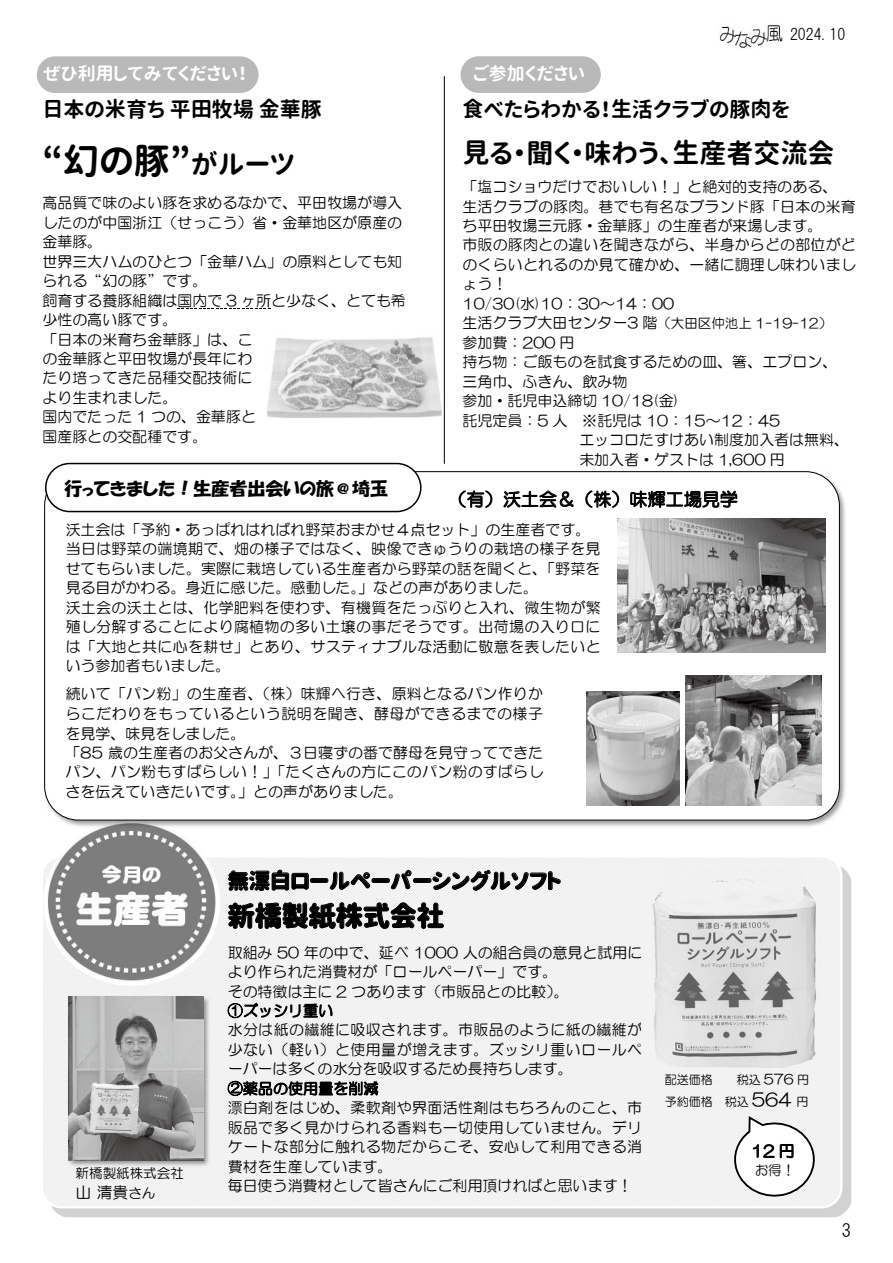
<style>
.page{position:relative;width:893px;height:1263px;background:#fff}
.page>*{position:absolute;margin:0;border:0;box-sizing:border-box;transform-origin:0 0}
.t1{font:36px "Gen Jyuu Gothic X P Bold";color:#000}
.t2{font:27px "Gen Jyuu Gothic X P Bold";color:#000}
.t3{font:27px "Gen Jyuu Gothic X P Heavy";color:#000}
.t4{font:21px "Gen Jyuu Gothic X P Bold";color:#000}
.t5{font:21px "Gen Jyuu Gothic X P Heavy";color:#000}
.t6{font:18px "Gen Jyuu Gothic X P Bold";color:#fff}
.t7{font:18px "HGP Soei Kakupoptai";color:#000}
.t8{font:18px "HG Maru Gothic MPRO";letter-spacing:.005em;color:#000}
.t9{font:18px "HG Gothic M";color:#000}
.t10{font:15.9px "HG Maru Gothic MPRO";color:#000}
.t11{font:15.9px "HG Gothic M";color:#000}
.t12{font:15px/19.5px "HG Maru Gothic MPRO";letter-spacing:.01em;color:#000}
.t13{font:13.5px "HG Maru Gothic MPRO";letter-spacing:.005em;color:#000}
.t14{font:12px/22.5px "HG Maru Gothic MPRO";color:#000;text-align:right}
.s1{font-size:27px}
.s2{font-size:15px}
.s3{font-size:13.5px}
.s4{font-size:18px}
</style>
<div class="page">
<img style="left:719px;top:25px;width:64px;height:23px">
<div style="left:460px;top:56px;width:141px;height:37px;background:#b9b9ba;border-radius:18px"></div>
<div style="left:37px;top:56px;width:222px;height:37px;background:#b9b9ba;border-radius:18px"></div>
<svg style="left:177px;top:308px;width:93px;height:1px"></svg>
<div style="left:41px;top:855px;width:801px;height:353px;background:linear-gradient(to bottom,#f1f2f2,#f1f2f2);border:2px solid #fff;border-radius:20px"></div>
<img style="left:49px;top:864px;width:785px;height:335px">
<img style="left:44px;top:829px;width:176px;height:157px">
<img style="left:65px;top:1164px;width:171px;height:42px">
<img style="left:652px;top:1067px;width:171px;height:52px">
<svg style="left:730px;top:1115px;width:91px;height:87px"></svg>
<img style="left:748px;top:1140px;width:53px;height:39px">
<img style="left:65px;top:993px;width:147px;height:177px">
<img style="left:68px;top:997px;width:135px;height:164px">
<img style="left:641px;top:865px;width:185px;height:202px">
<img style="left:44px;top:468px;width:801px;height:361px">
<div style="left:44px;top:471px;width:796px;height:349px;background:#fff;border:1px solid #000;border-radius:34px"></div>
<img style="left:55px;top:498px;width:771px;height:306px">
<hr style="left:444px;top:77px;width:1px;height:386px;background:#000">
<div style="left:46px;top:463px;width:375px;height:48px;background:#fff;border-radius:24px"></div>
<div style="left:45px;top:463px;width:377px;height:49px;border:2px solid #000;border-radius:24px"></div>
<img style="left:267px;top:337px;width:174px;height:81px">
<img style="left:618px;top:519px;width:208px;height:133px">
<img style="left:586px;top:692px;width:93px;height:113px">
<img style="left:686px;top:676px;width:136px;height:130px">
<p class="t6" style="left:42px;top:60px;width:206px">ぜひ利用してみてください！</p>
<h3 class="t4" style="left:42px;top:94px;width:281px">日本の米育ち平田牧場金華豚</h3>
<h1 class="t1" style="left:42px;top:135px;width:254px">“幻の豚”<span class="s1">がルーツ</span></h1>
<p class="t12" style="left:42px;top:193px;width:365px">高品質で味のよい豚を求めるなかで、平田牧場が導入したのが中国浙江（せっこう）省・金華地区が原産の金華豚。<br>世界三大ハムのひとつ「金華ハム」の原料としても知られる“幻の豚”です。<br>飼育する養豚組織は国内で 3 ヶ所と少なく、とても希少性の高い豚です。<br>「日本の米育ち金華豚」は、こ<br>の金華豚と平田牧場が長年にわ<br>たり培ってきた品種交配技術に<br>より生まれました。<br>国内でたった 1 つの、金華豚と<br>国産豚との交配種です。</p>
<p class="t11" style="left:790px;top:27px;width:57px">2024.10</p>
<p class="t6" style="left:473px;top:60px;width:114px">ご参加ください</p>
<h3 class="t4" style="left:462px;top:94px;width:329px">食べたらわかる！生活クラブの豚肉を</h3>
<h2 class="t2" style="left:462px;top:133px;width:373px">見る・聞く・味わう、生産者交流会</h2>
<p class="t12" style="left:462px;top:177px;width:395px">「塩コショウだけでおいしい！」と絶対的支持のある、生活クラブの豚肉。巷でも有名なブランド豚「日本の米育ち平田牧場三元豚・金華豚」の生産者が来場します。<br>市販の豚肉との違いを聞きながら、半身からどの部位がどのくらいとれるのか見て確かめ、一緒に調理し味わいましょう！<br>10/30(水)10：30～14：00</p>
<p class="t13" style="left:462px;top:317px;width:371px"><span class="s2">生活クラブ大田センター3 階</span>（大田区仲池上 1-19-12）</p>
<p class="t12" style="left:462px;top:332px;width:113px">参加費：200 円</p>
<p class="t12" style="left:462px;top:352px;width:376px">持ち物：ご飯ものを試食するための皿、箸、エプロン、</p>
<p class="t12" style="left:462px;top:371px;width:166px">三角巾、ふきん、飲み物</p>
<p class="t12" style="left:462px;top:391px;width:218px">参加・託児申込締切 10/18(金)</p>
<p class="t12" style="left:462px;top:410px;width:319px">託児定員：5 人 ※託児は 10：15～12：45</p>
<p class="t12" style="left:579px;top:430px;width:271px">エッコロたすけあい制度加入者は無料、</p>
<p class="t12" style="left:579px;top:449px;width:207px">未加入者・ゲストは 1,600 円</p>
<p class="t7" style="left:64px;top:479px;width:325px">行ってきました！生産者出会いの旅＠埼玉</p>
<p class="t8" style="left:448px;top:490px;width:291px">（有）沃土会＆（株）味輝工場見学</p>
<p class="t12" style="left:66px;top:520px;width:536px">沃土会は「予約・あっぱれはればれ野菜おまかせ４点セット」の生産者です。当日は野菜の端境期で、畑の様子ではなく、映像できゅうりの栽培の様子を見せてもらいました。実際に栽培している生産者から野菜の話を聞くと、「野菜を見る目がかわる。身近に感じた。感動した。」などの声がありました。<br>沃土会の沃土とは、化学肥料を使わず、有機質をたっぷりと入れ、微生物が繁殖し分解することにより腐植物の多い土壌の事だそうです。出荷場の入り口には「大地と共に心を耕せ」とあり、サスティナブルな活動に敬意を表したいという参加者もいました。</p>
<p class="t12" style="left:66px;top:684px;width:479px">続いて「パン粉」の生産者、（株）味輝へ行き、原料となるパン作りからこだわりをもっているという説明を聞き、酵母ができるまでの様子を見学、味見をしました。<br>「85 歳の生産者のお父さんが、３日寝ずの番で酵母を見守ってできたパン、パン粉もすばらしい！」「たくさんの方にこのパン粉のすばらしさを伝えていきたいです。」との声がありました。</p>
<p class="t13" style="left:76px;top:1166px;width:110px">新橋製紙株式会社</p>
<p class="t10" style="left:76px;top:1184px;width:81px">山清貴<span class="s3">さん</span></p>
<h3 class="t5" style="left:228px;top:865px;width:335px">無漂白ロールペーパーシングルソフト</h3>
<h2 class="t3" style="left:228px;top:896px;width:217px">新橋製紙株式会社</h2>
<p class="t12" style="left:228px;top:942px;width:416px">取組み 50 年の中で、延べ 1000 人の組合員の意見と試用により作られた消費材が「ロールペーパー」です。<br>その特徴は主に 2 つあります（市販品との比較）。<br>①ズッシリ重い<br>水分は紙の繊維に吸収されます。市販品のように紙の繊維が少ない（軽い）と使用量が増えます。ズッシリ重いロールペーパーは多くの水分を吸収するため長持ちします。<br>②薬品の使用量を削減<br>漂白剤をはじめ、柔軟剤や界面活性剤はもちろんのこと、市販品で多く見かけられる香料も一切使用していません。デリケートな部分に触れる物だからこそ、安心して利用できる消費材を生産しています。<br>毎日使う消費材として皆さんにご利用頂ければと思います！</p>
<p class="t14" style="left:665px;top:1068px;width:146px">税込 <span class="s3">576</span> 円<br>予約価格 税込 <span class="s4">564</span> 円</p>
<p class="t10" style="left:751px;top:1143px;width:45px">12 円</p>
<p class="t13" style="left:755px;top:1163px;width:42px">お得！</p>
<p class="t14" style="left:665px;top:1068px;width:50px">配送価格</p>
<p class="t9" style="left:842px;top:1221px;width:10px">3</p>
</div>
